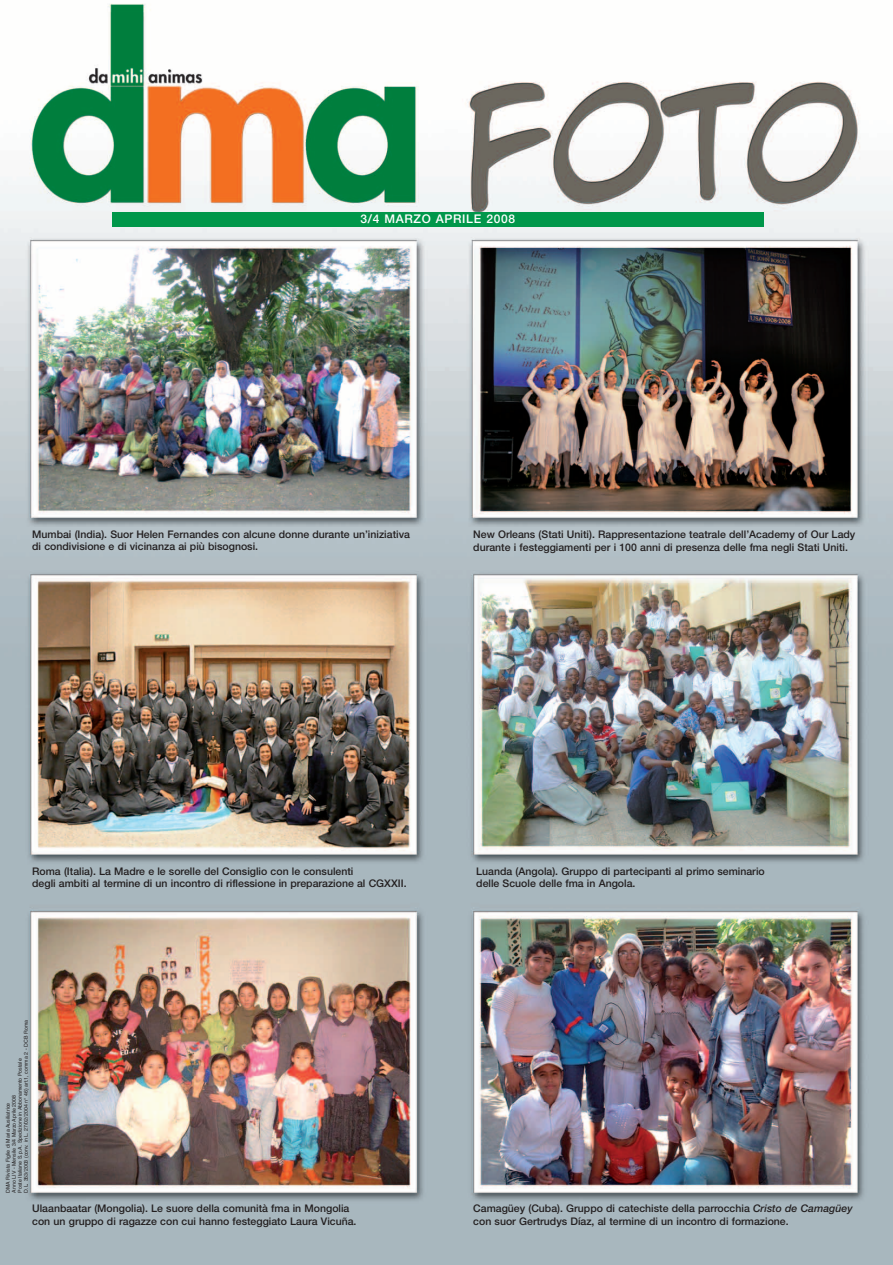
<style>
.page{position:relative;width:893px;height:1265px;background:#fff}
.page>*{position:absolute;margin:0;border:0;box-sizing:border-box;transform-origin:0 0}
.t1{font:500 12px "Helvetica Neue";letter-spacing:.055em;color:#fff}
.t2{font:500 10.5px/12.6px "Helvetica Neue";color:#231f20}
.t3{font:5.25px/6px "Helvetica";color:#231f20}
.s1{font-style:italic}
</style>
<div class="page">
<img style="left:0;top:3px;width:893px;height:1262px">
<div style="left:112px;top:212px;width:652px;height:14px;background:#00974a"></div>
<p class="t1" style="left:360px;top:215px;width:156px">3/4 MARZO APRILE 2008</p>
<p class="t2" style="left:32px;top:529px;width:379px">Mumbai (India). Suor Helen Fernandes con alcune donne durante un’iniziativa di condivisione e di vicinanza ai più bisognosi.</p>
<p class="t2" style="left:473px;top:529px;width:384px">New Orleans (Stati Uniti). Rappresentazione teatrale dell’Academy of Our Lady durante i festeggiamenti per i 100 anni di presenza delle fma negli Stati Uniti.</p>
<p class="t2" style="left:32px;top:866px;width:376px">Roma (Italia). La Madre e le sorelle del Consiglio con le consulenti<br>degli ambiti al termine di un incontro di riflessione in preparazione al CGXXII.</p>
<p class="t3" style="left:6px;top:1193px;width:174px;rotate:-90deg">DMA Rivista Figlie di Maria Ausiliatrice<br>Anno LIV - Mensile 3/4 Marzo Aprile 2008<br>Poste Italiane S.p.A. Spedizione in Abbonamento Postale<br>D.L. 353/2003 (conv. in L. 27/02/2004 n° 46) art.1, comma 2 - DCB Roma</p>
<p class="t2" style="left:32px;top:1203px;width:326px">Ulaanbaatar (Mongolia). Le suore della comunità fma in Mongolia con un gruppo di ragazze con cui hanno festeggiato Laura Vicuña.</p>
<p class="t2" style="left:476px;top:866px;width:290px">Luanda (Angola). Gruppo di partecipanti al primo seminario delle Scuole delle fma in Angola.</p>
<p class="t2" style="left:473px;top:1203px;width:381px">Camagüey (Cuba). Gruppo di catechiste della parrocchia <span class="s1">Cristo de Camagüey </span>con suor Gertrudys Díaz, al termine di un incontro di formazione.</p>
</div>
